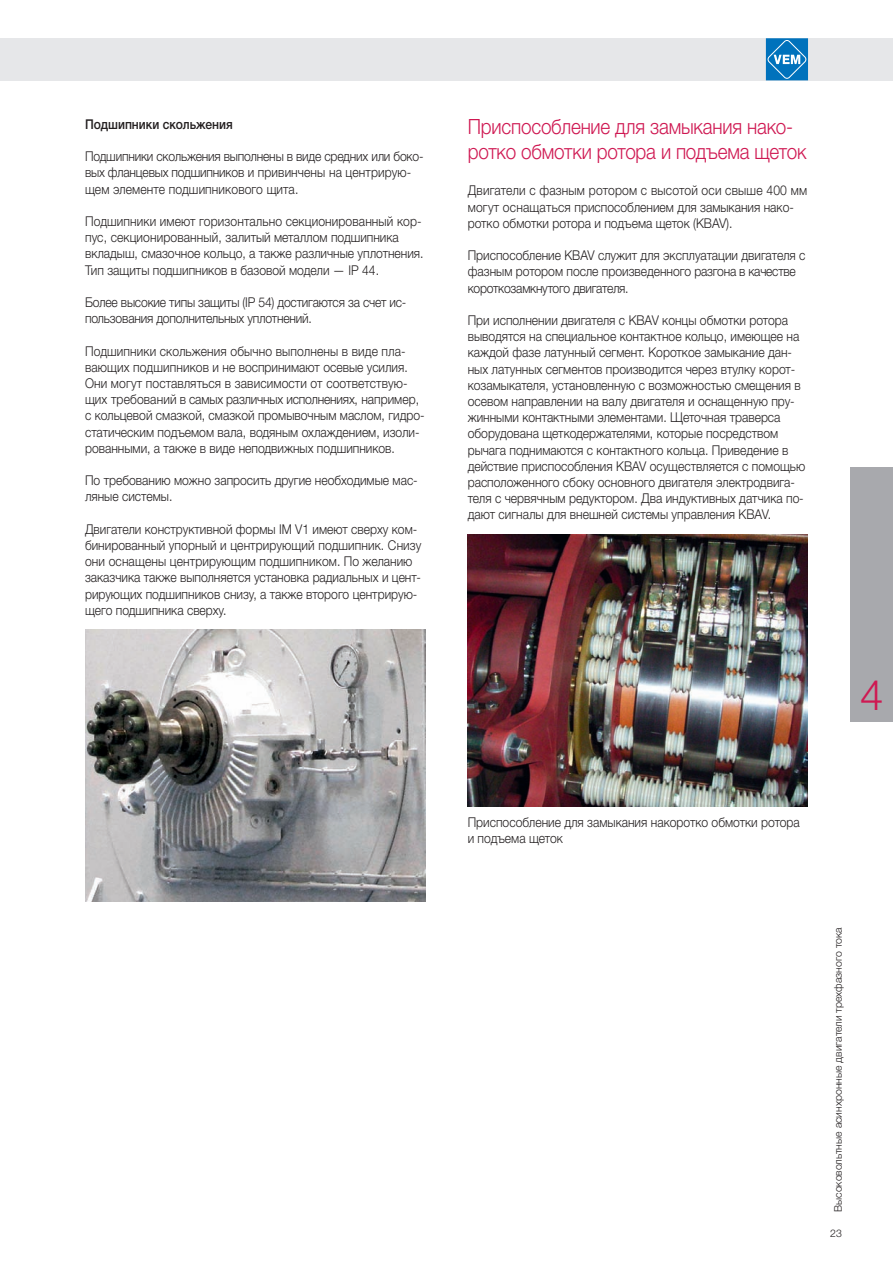
<style>
.page{position:relative;width:893px;height:1263px;background:#fff}
.page>*{position:absolute;margin:0;border:0;box-sizing:border-box;transform-origin:0 0}
.t1{font:300 42px "Helvetica Neue LTW1 G";color:#cf1852}
.t2{font:300 21px/25.2px "Helvetica Neue LTW1 G";letter-spacing:-.01em;color:#cf1852;scale:.9 1}
.t3{font:300 13.5px/16.2px "Helvetica Neue LTW1 G";color:#231f20;scale:.9 1}
.t4{font:500 13.5px "Helvetica Neue LTW1 G";color:#231f20;scale:.9 1}
.t5{font:300 10.5px "Helvetica Neue LTW1 G";color:#231f20}
</style>
<div class="page">
<div style="left:0;top:38px;width:893px;height:43px;background:#e6e7e9"></div>
<div style="left:766px;top:38px;width:42px;height:42px;background:#0072bc"></div>
<svg style="left:767px;top:40px;width:39px;height:39px"></svg>
<img style="left:468px;top:534px;width:340px;height:272px">
<div style="left:850px;top:468px;width:43px;height:254px;background:#a8a9ad"></div>
<img style="left:85px;top:629px;width:340px;height:272px">
<p class="t4" style="left:85px;top:119px;width:166px">Подшипники скольжения</p>
<p class="t3" style="left:85px;top:149px;width:378px">Подшипники скольжения выполнены в виде средних или боко&shy;вых фланцевых подшипников и привинчены на центрирую&shy;щем элементе подшипникового щита.</p>
<p class="t3" style="left:85px;top:214px;width:378px">Подшипники имеют горизонтально секционированный кор&shy;пус, секционированный, залитый металлом подшипника вкладыш, смазочное кольцо, а также различные уплотнения.<br>Тип защиты подшипников в базовой модели — IP 44.</p>
<p class="t3" style="left:85px;top:295px;width:359px">Более высокие типы защиты (IP 54) достигаются за счет ис&shy;пользования дополнительных уплотнений.</p>
<p class="t3" style="left:85px;top:344px;width:379px">Подшипники скольжения обычно выполнены в виде пла&shy;вающих подшипников и не воспринимают осевые усилия.<br>Они могут поставляться в зависимости от соответствую&shy;щих требований в самых различных исполнениях, например, с кольцевой смазкой, смазкой промывочным маслом, гидро&shy;статическим подъемом вала, водяным охлаждением, изоли&shy;рованными, а также в виде неподвижных подшипников.</p>
<p class="t3" style="left:85px;top:473px;width:371px">По требованию можно запросить другие необходимые мас&shy;ляные системы.</p>
<p class="t3" style="left:85px;top:522px;width:375px">Двигатели конструктивной формы IM V1 имеют сверху ком&shy;бинированный упорный и центрирующий подшипник. Снизу они оснащены центрирующим подшипником. По желанию заказчика также выполняется установка радиальных и цент&shy;рирующих подшипников снизу, а также второго центрирую&shy;щего подшипника сверху.</p>
<h2 class="t2" style="left:468px;top:116px;width:378px">Приспособление для замыкания нако&shy;ротко обмотки ротора и подъема щеток</h2>
<p class="t3" style="left:468px;top:184px;width:379px">Двигатели с фазным ротором с высотой оси свыше 400 мм могут оснащаться приспособлением для замыкания нако&shy;ротко обмотки ротора и подъема щеток (KBAV).</p>
<p class="t3" style="left:468px;top:248px;width:377px">Приспособление KBAV служит для эксплуатации двигателя с фазным ротором после произведенного разгона в качестве короткозамкнутого двигателя.</p>
<p class="t3" style="left:468px;top:313px;width:377px">При исполнении двигателя с KBAV концы обмотки ротора выводятся на специальное контактное кольцо, имеющее на каждой фазе латунный сегмент. Короткое замыкание дан&shy;ных латунных сегментов производится через втулку корот&shy;козамыкателя, установленную с возможностью смещения в осевом направлении на валу двигателя и оснащенную пру&shy;жинными контактными элементами. Щеточная траверса оборудована щеткодержателями, которые посредством рычага поднимаются с контактного кольца. Приведение в действие приспособления KBAV осуществляется с помощью расположенного сбоку основного двигателя электродвига&shy;теля с червячным редуктором. Два индуктивных датчика по&shy;дают сигналы для внешней системы управления KBAV.</p>
<h1 class="t1" style="left:860px;top:680px;width:25px">4</h1>
<p class="t3" style="left:468px;top:815px;width:371px">Приспособление для замыкания накоротко обмотки ротора и подъема щеток</p>
<p class="t5" style="left:834px;top:1212px;width:286px;rotate:-90deg">Высоковольтные асинхронные двигатели трехфазного тока</p>
<p class="t5" style="left:830px;top:1229px;width:13px">23</p>
</div>
